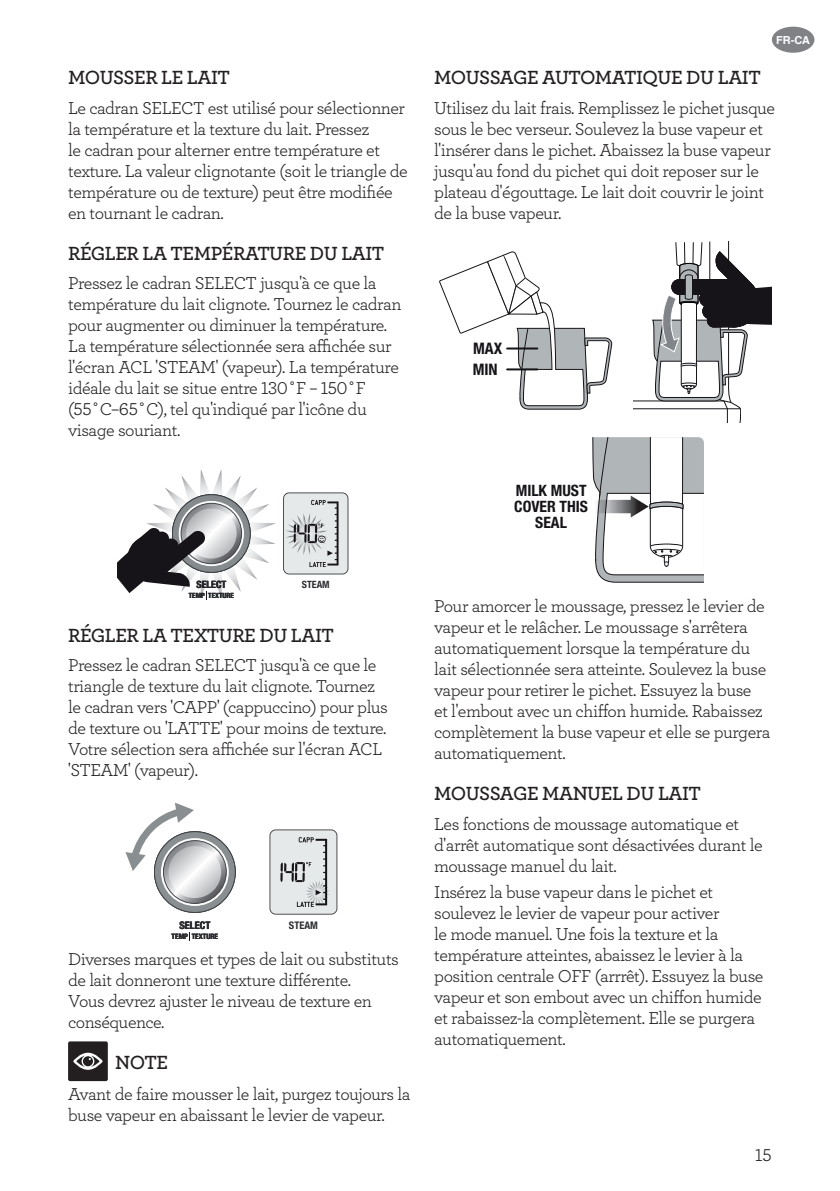
<style>
.page{position:relative;width:840px;height:1191px;background:#fff}
.page>*{position:absolute;margin:0;border:0;box-sizing:border-box;transform-origin:0 0}
.t1{font:600 20px "Archer";letter-spacing:-.025em;color:#231f20}
.t2{font:18px/21px "Archer";letter-spacing:-.025em;color:#231f20}
.t3{font:700 condensed 15.8px "Helvetica Neue";color:#171419}
.t4{font:700 condensed 15.6px/16px "Helvetica Neue";color:#171419;text-align:center}
.t5{font:700 11px "Helvetica World";color:#fff}
.t6{font:700 condensed 10.4px "Helvetica Neue";color:#2a2c2f}
.t7{font:700 condensed 10px "Helvetica Neue";color:#2a2c2f}
.t8{font:700 condensed 7.4px "Helvetica Neue";color:#2a2c2f}
.t9{font:700 condensed 7.2px "Helvetica Neue";color:#2a2c2f}
</style>
<div class="page">
<div style="left:771px;top:27px;width:43px;height:26px;background:#808285;border-radius:50%"></div>
<div style="left:284px;top:494px;width:63px;height:79px;background:#e6e9e9;border-radius:5px"></div>
<div style="left:283px;top:493px;width:65px;height:81px;border:1px solid #43464a;border-radius:6px"></div>
<svg style="left:118px;top:469px;width:157px;height:130px"></svg>
<svg style="left:286px;top:500px;width:52px;height:67px"></svg>
<div style="left:154px;top:831px;width:81px;height:81px;background:#898e91;border-radius:50%"></div>
<div style="left:271px;top:830px;width:65px;height:83px;background:#e6e9e9;border-radius:5px"></div>
<div style="left:269px;top:829px;width:68px;height:85px;border:1px solid #43464a;border-radius:6px"></div>
<svg style="left:161px;top:838px;width:68px;height:68px"></svg>
<svg style="left:163px;top:840px;width:63px;height:63px"></svg>
<div style="left:163px;top:840px;width:63px;height:64px;border:1px solid #43464a;border-radius:50%"></div>
<svg style="left:168px;top:846px;width:53px;height:52px;background:#e1e2e4"></svg>
<svg style="left:125px;top:802px;width:69px;height:69px"></svg>
<svg style="left:280px;top:837px;width:49px;height:70px"></svg>
<div style="left:68px;top:1041px;width:40px;height:40px;background:#231f20;border-radius:2px"></div>
<svg style="left:73px;top:1052px;width:30px;height:17px"></svg>
<svg style="left:439px;top:251px;width:173px;height:159px"></svg>
<hr style="left:507px;top:368px;width:30px;height:2px;background:#171419">
<hr style="left:507px;top:347px;width:30px;height:2px;background:#171419">
<svg style="left:633px;top:241px;width:138px;height:182px"></svg>
<svg style="left:592px;top:437px;width:111px;height:146px"></svg>
<p class="t1" style="left:68px;top:62px;width:163px">MOUSSER LE LAIT</p>
<p class="t2" style="left:68px;top:96px;width:341px">Le cadran SELECT est utilisé pour sélectionner la température et la texture du lait. Pressez<br>le cadran pour alterner entre température et texture. La valeur clignotante (soit le triangle de température ou de texture) peut être modifiée en tournant le cadran.</p>
<p class="t1" style="left:68px;top:238px;width:318px">RÉGLER LA TEMPÉRATURE DU LAIT</p>
<p class="t2" style="left:68px;top:272px;width:335px">Pressez le cadran SELECT jusqu'à ce que la température du lait clignote. Tournez le cadran pour augmenter ou diminuer la température.<br>La température sélectionnée sera affichée sur l'écran ACL 'STEAM' (vapeur). La température idéale du lait se situe entre 130˚F – 150˚F (55˚C–65˚C), tel qu'indiqué par l'icône du visage souriant.</p>
<p class="t7" style="left:196px;top:578px;width:31px">SELECT</p>
<p class="t7" style="left:301px;top:578px;width:29px">STEAM</p>
<p class="t9" style="left:189px;top:591px;width:46px">TEMP TEXTURE</p>
<p class="t1" style="left:68px;top:620px;width:267px">RÉGLER LA TEXTURE DU LAIT</p>
<p class="t2" style="left:68px;top:654px;width:321px">Pressez le cadran SELECT jusqu'à ce que le triangle de texture du lait clignote. Tournez le cadran vers 'CAPP' (cappuccino) pour plus de texture ou 'LATTE' pour moins de texture.<br>Votre sélection sera affichée sur l'écran ACL 'STEAM' (vapeur).</p>
<p class="t6" style="left:179px;top:918px;width:32px">SELECT</p>
<p class="t6" style="left:289px;top:918px;width:31px">STEAM</p>
<p class="t8" style="left:171px;top:931px;width:48px">TEMP TEXTURE</p>
<p class="t2" style="left:68px;top:947px;width:332px">Diverses marques et types de lait ou substituts de lait donneront une texture différente.<br>Vous devrez ajuster le niveau de texture en conséquence.</p>
<p class="t1" style="left:115px;top:1047px;width:54px">NOTE</p>
<p class="t2" style="left:68px;top:1082px;width:344px">Avant de faire mousser le lait, purgez toujours la buse vapeur en abaissant le levier de vapeur.</p>
<p class="t5" style="left:775px;top:33px;width:35px">FR-CA</p>
<p class="t1" style="left:434px;top:62px;width:328px">MOUSSAGE AUTOMATIQUE DU LAIT</p>
<p class="t2" style="left:434px;top:96px;width:342px">Utilisez du lait frais. Remplissez le pichet jusque sous le bec verseur. Soulevez la buse vapeur et l'insérer dans le pichet. Abaissez la buse vapeur jusqu'au fond du pichet qui doit reposer sur le plateau d'égouttage. Le lait doit couvrir le joint de la buse vapeur.</p>
<p class="t3" style="left:473px;top:339px;width:31px">MAX</p>
<p class="t3" style="left:472px;top:360px;width:26px">MIN</p>
<p class="t4" style="left:514px;top:482px;width:75px">MILK MUST<br>COVER THIS<br>SEAL</p>
<p class="t2" style="left:434px;top:595px;width:338px">Pour amorcer le moussage, pressez le levier de vapeur et le relâcher. Le moussage s'arrêtera automatiquement lorsque la température du lait sélectionnée sera atteinte. Soulevez la buse vapeur pour retirer le pichet. Essuyez la buse<br>et l'embout avec un chiffon humide. Rabaissez complètement la buse vapeur et elle se purgera automatiquement.</p>
<p class="t1" style="left:434px;top:778px;width:268px">MOUSSAGE MANUEL DU LAIT</p>
<p class="t2" style="left:434px;top:812px;width:330px">Les fonctions de moussage automatique et d'arrêt automatique sont désactivées durant le moussage manuel du lait.</p>
<p class="t2" style="left:434px;top:881px;width:330px">Insérez la buse vapeur dans le pichet et soulevez le levier de vapeur pour activer<br>le mode manuel. Une fois la texture et la température atteintes, abaissez le levier à la position centrale OFF (arrrêt). Essuyez la buse vapeur et son embout avec un chiffon humide et rabaissez-la complètement. Elle se purgera automatiquement.</p>
<p class="t2" style="left:754px;top:1144px;width:18px">15</p>
</div>
